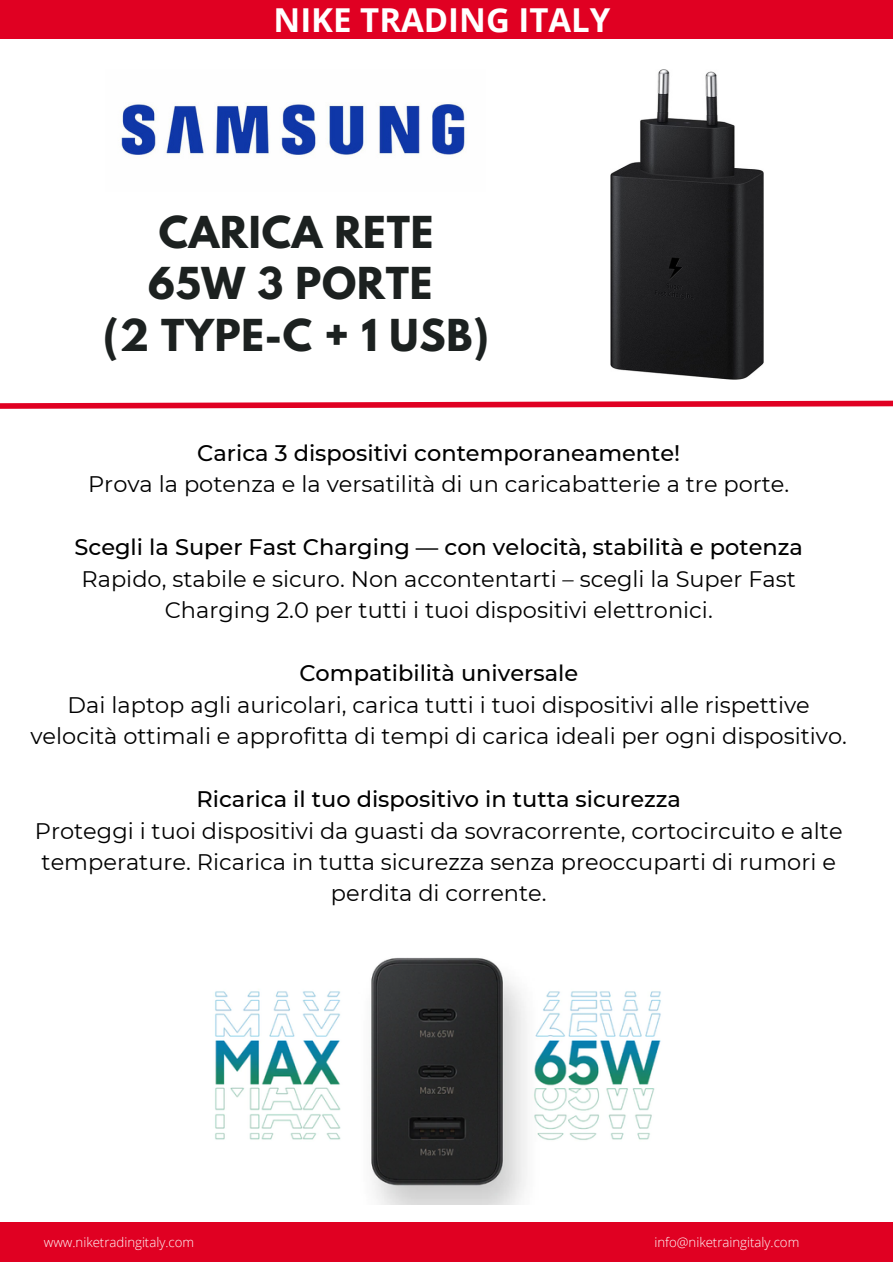
<style>
.page{position:relative;width:893px;height:1264px;background:#fff}
.page>*{position:absolute;margin:0;border:0;box-sizing:border-box;transform-origin:0 0}
.t1{font:700 39px/51.8px "League Spartan";letter-spacing:.02em;color:#1c2120;text-align:center}
.t2{font:700 33px "Open Sans";color:#fff}
.t3{font:22.5px/31.5px "Montserrat";color:#000;text-align:center}
.t4{font:500 22.5px "Montserrat";color:#000}
.t5{font:300 13.2px "Open Sans";color:#fff}
</style>
<div class="page">
<svg style="left:0;top:400px;width:892px;height:9px"></svg>
<img style="left:120px;top:103px;width:345px;height:53px">
<div style="left:0;top:1222px;width:892px;height:40px;background:#e00022"></div>
<div style="left:0;top:0;width:892px;height:39px;background:#e00022"></div>
<img style="left:610px;top:70px;width:153px;height:309px">
<img style="left:215px;top:957px;width:446px;height:247px">
<h2 class="t2" style="left:273px;top:-4px;width:338px">NIKE TRADING ITALY</h2>
<h1 class="t1" style="left:103px;top:211px;width:387px">CARICA RETE<br>65W 3 PORTE<br>(2 TYPE-C + 1 USB)</h1>
<p class="t4" style="left:197px;top:439px;width:484px">Carica 3 dispositivi contemporaneamente!</p>
<p class="t3" style="left:88px;top:468px;width:702px">Prova la potenza e la versatilità di un caricabatterie a tre porte.</p>
<p class="t4" style="left:75px;top:533px;width:729px">Scegli la Super Fast Charging — con velocità, stabilità e potenza</p>
<p class="t3" style="left:81px;top:562px;width:716px">Rapido, stabile e sicuro. Non accontentarti – scegli la Super Fast<br>Charging 2.0 per tutti i tuoi dispositivi elettronici.</p>
<p class="t4" style="left:299px;top:659px;width:280px">Compatibilità universale</p>
<p class="t3" style="left:30px;top:688px;width:818px">Dai laptop agli auricolari, carica tutti i tuoi dispositivi alle rispettive velocità ottimali e approfitta di tempi di carica ideali per ogni dispositivo.</p>
<p class="t4" style="left:196px;top:785px;width:486px">Ricarica il tuo dispositivo in tutta sicurezza</p>
<p class="t3" style="left:35px;top:814px;width:809px">Proteggi i tuoi dispositivi da guasti da sovracorrente, cortocircuito e alte temperature. Ricarica in tutta sicurezza senza preoccuparti di rumori e perdita di corrente.</p>
<p class="t5" style="left:44px;top:1232px;width:152px">www.niketradingitaly.com</p>
<p class="t5" style="left:654px;top:1232px;width:146px">info@niketraingitaly.com</p>
</div>
